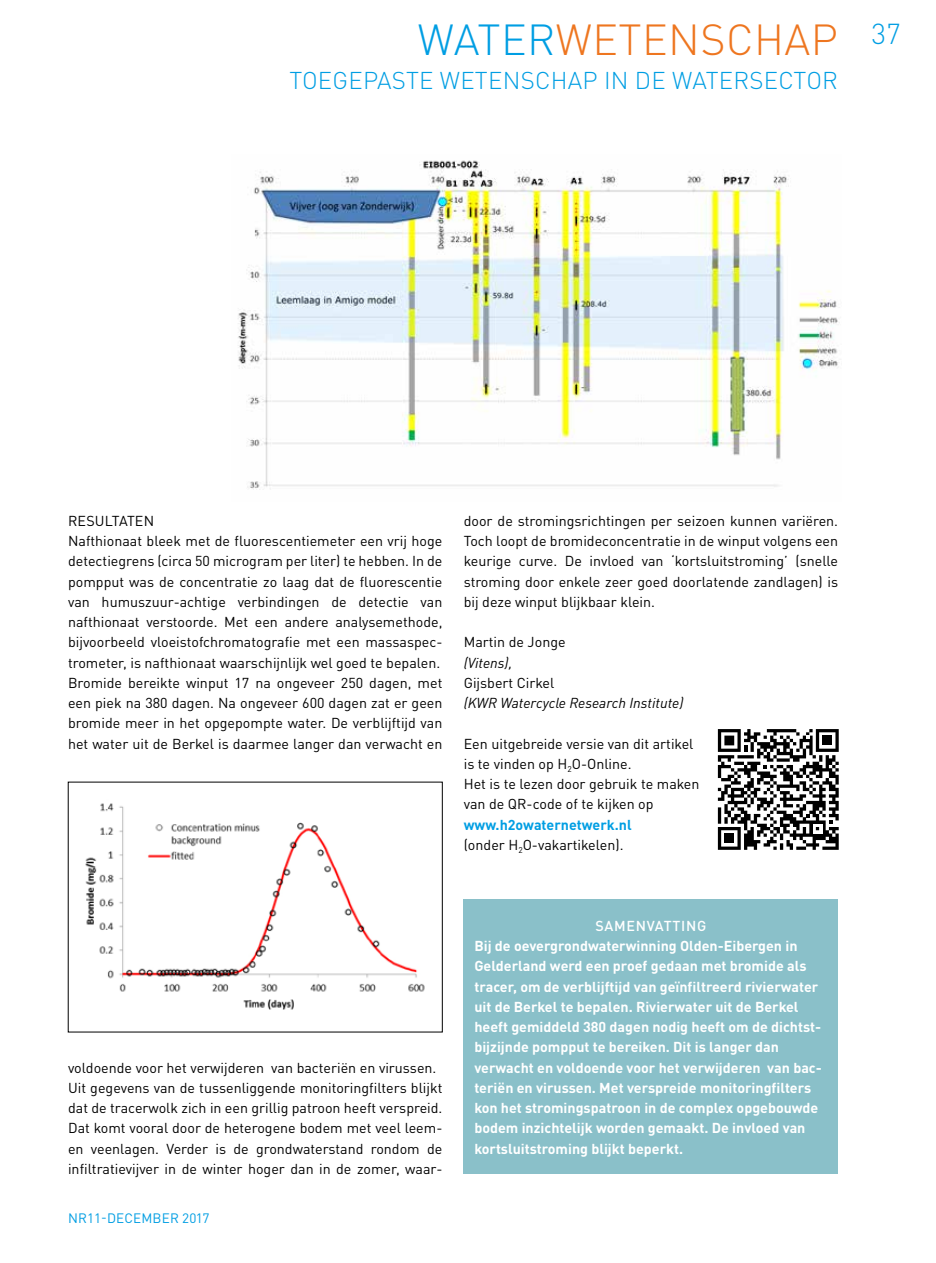
<style>
.page{position:relative;width:936px;height:1263px;background:#fff}
.page>*{position:absolute;margin:0;border:0;box-sizing:border-box;transform-origin:0 0}
.t1{font:300 42.9px "DIN Pro";letter-spacing:.01em;color:#ee7620}
.t2{font:300 28.5px "DIN Pro";color:#009ee3}
.t3{font:300 24px "DIN Pro";letter-spacing:.01em;color:#009ee3}
.t4{font:14.25px/20.2px "DIN Pro";color:#000}
.t5{font:700 14.25px/20.2px "DIN Pro";color:#fff}
.t6{font:italic 14.25px "DIN Pro";color:#000}
.t7{font:500 14.25px "DIN Pro";letter-spacing:.05em;color:#fff}
.t8{font:13.5px "DIN Pro";letter-spacing:.01em;color:#009ee3}
.s1{color:#009ee3}
.s2{font-weight:700;color:#009ee3}
</style>
<div class="page">
<div style="left:463px;top:899px;width:375px;height:275px;background:#8ac0c9"></div>
<svg style="left:717px;top:729px;width:121px;height:121px"></svg>
<img style="left:85px;top:803px;width:340px;height:207px">
<img style="left:238px;top:160px;width:602px;height:330px">
<h1 class="t1" style="left:418px;top:6px;width:421px"><span class="s1">WATER</span>WETENSCHAP</h1>
<h3 class="t3" style="left:289px;top:62px;width:550px">TOEGEPASTE WETENSCHAP IN DE WATERSECTOR</h3>
<h2 class="t2" style="left:871px;top:12px;width:31px">37</h2>
<p class="t4" style="left:68px;top:509px;width:376px">RESULTATEN<br>Nafthionaat bleek met de fluorescentiemeter een vrij hoge detectiegrens (circa 50 microgram per liter) te hebben. In de pompput was de concentratie zo laag dat de fluorescentie van humuszuur-achtige verbindingen de detectie van nafthionaat verstoorde. Met een andere analysemethode, bijvoorbeeld vloeistofchromatografie met een massaspec&shy;trometer, is nafthionaat waarschijnlijk wel goed te bepalen.<br>Bromide bereikte winput 17 na ongeveer 250 dagen, met een piek na 380 dagen. Na ongeveer 600 dagen zat er geen bromide meer in het opgepompte water. De verblijftijd van het water uit de Berkel is daarmee langer dan verwacht en</p>
<p class="t4" style="left:463px;top:509px;width:376px;text-align:justify">door de stromingsrichtingen per seizoen kunnen variëren.<br>Toch loopt de bromideconcentratie in de winput volgens een keurige curve. De invloed van ‘kortsluitstroming’ (snelle stroming door enkele zeer goed doorlatende zandlagen) is bij deze winput blijkbaar klein.</p>
<p class="t4" style="left:463px;top:631px;width:103px">Martin de Jonge</p>
<p class="t6" style="left:463px;top:651px;width:50px">(Vitens),</p>
<p class="t4" style="left:463px;top:671px;width:92px">Gijsbert Cirkel</p>
<p class="t6" style="left:463px;top:692px;width:221px">(KWR Watercycle Research Institute)</p>
<p class="t4" style="left:463px;top:732px;width:237px">Een uitgebreide versie van dit artikel is te vinden op H<sub>2</sub>O-Online.<br>Het is te lezen door gebruik te maken van de QR-code of te kijken op</p>
<p class="t4" style="left:463px;top:813px;width:169px"><span class="s2">www.h2owaternetwerk.nl </span>(onder H<sub>2</sub>O-vakartikelen).</p>
<p class="t4" style="left:68px;top:1056px;width:376px">voldoende voor het verwijderen van bacteriën en virussen.<br>Uit gegevens van de tussenliggende monitoringfilters blijkt dat de tracerwolk zich in een grillig patroon heeft verspreid.<br>Dat komt vooral door de heterogene bodem met veel leem&shy;en veenlagen. Verder is de grondwaterstand rondom de infiltratievijver in de winter hoger dan in de zomer, waar-</p>
<p class="t8" style="left:68px;top:1208px;width:143px">NR11-DECEMBER 2017</p>
<p class="t7" style="left:595px;top:914px;width:112px">SAMENVATTING</p>
<p class="t5" style="left:474px;top:934px;width:349px">Bij de oevergrondwaterwinning Olden-Eibergen in Gelderland werd een proef gedaan met bromide als tracer, om de verblijftijd van geïnfiltreerd rivierwater uit de Berkel te bepalen. Rivierwater uit de Berkel heeft gemiddeld 380 dagen nodig heeft om de dichtst&shy;bijzijnde pompput te bereiken. Dit is langer dan verwacht en voldoende voor het verwijderen van bac&shy;teriën en virussen. Met verspreide monitoringfilters kon het stromingspatroon in de complex opgebouwde bodem inzichtelijk worden gemaakt. De invloed van kortsluitstroming blijkt beperkt.</p>
</div>
